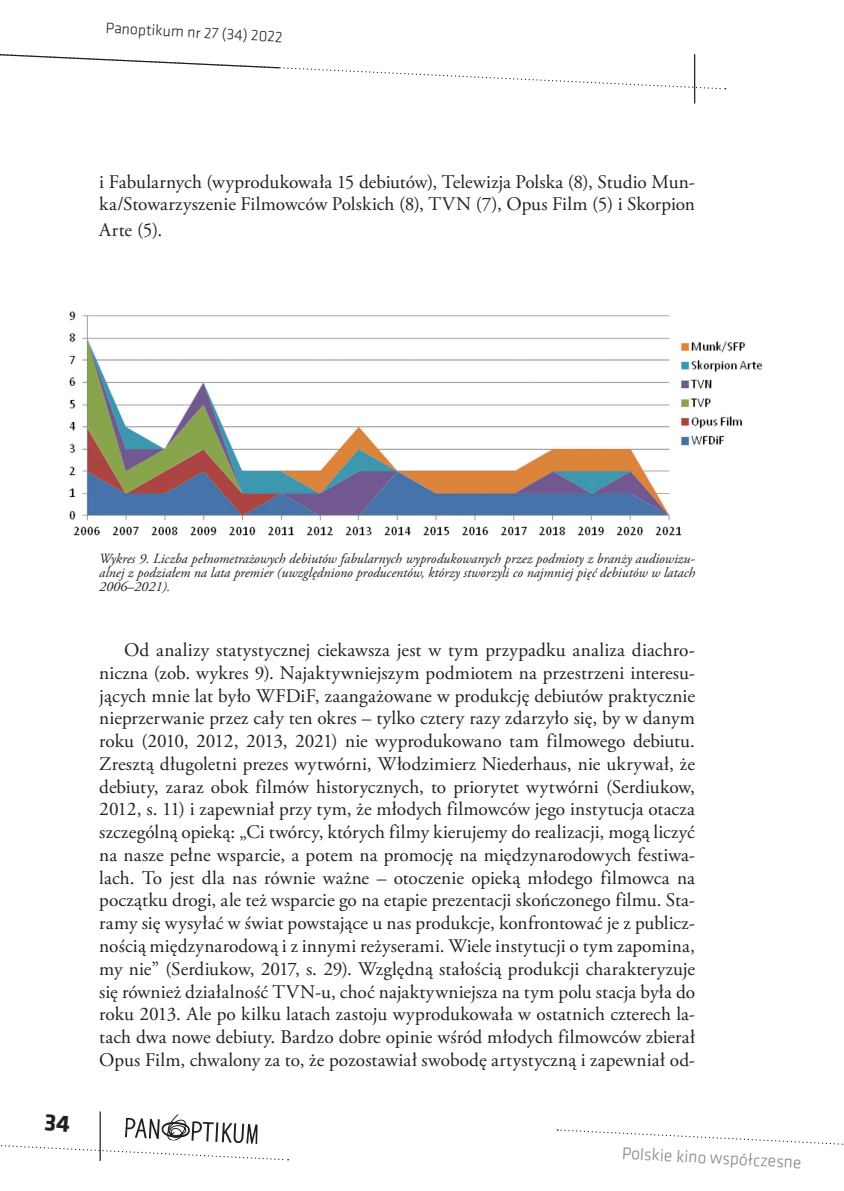
<style>
.page{position:relative;width:844px;height:1191px;background:#fff}
.page>*{position:absolute;margin:0;border:0;box-sizing:border-box;transform-origin:0 0}
.t1{font:19.25px/22.8px "Adobe Garamond Pro";letter-spacing:.005em;color:#231f20}
.t2{font:300 17.5px "Klavika";color:#808285}
.t3{font:300 15.75px "Klavika";color:#231f20}
.t4{font:italic 14px/14px "Adobe Garamond Pro";color:#231f20;text-align:justify}
</style>
<div class="page">
<svg style="left:0;top:54px;width:725px;height:36px"></svg>
<hr style="left:693px;top:54px;width:2px;height:49px;background:#231f20">
<svg style="left:557px;top:1129px;width:287px;height:16px"></svg>
<hr style="left:99px;top:1111px;width:2px;height:49px;background:#231f20">
<img style="left:69px;top:311px;width:692px;height:225px">
<svg style="left:0;top:1113px;width:288px;height:48px"></svg>
<p class="t3" style="left:106px;top:19px;width:179px;rotate:3deg">Panoptikum nr 27 (34) 2022</p>
<p class="t1" style="left:99px;top:171px;width:597px">i Fabularnych (wyprodukowała 15 debiutów), Telewizja Polska (8), Studio Mun&shy;ka/Stowarzyszenie Filmowców Polskich (8), TVN (7), Opus Film (5) i Skorpion</p>
<p class="t1" style="left:99px;top:219px;width:64px">Arte (5).</p>
<p class="t4" style="left:99px;top:551px;width:597px">Wykres 9. Liczba pełnometrażowych debiutów fabularnych wyprodukowanych przez podmioty z branży audiowizu&shy;alnej z podziałem na lata premier (uwzględniono producentów, którzy stworzyli co najmniej pięć debiutów w latach 2006–2021).</p>
<p class="t1" style="left:99px;top:639px;width:597px;text-align:justify;text-indent:25px">Od analizy statystycznej ciekawsza jest w tym przypadku analiza diachro&shy;niczna (zob. wykres 9). Najaktywniejszym podmiotem na przestrzeni interesu&shy;jących mnie lat było WFDiF, zaangażowane w produkcję debiutów praktycznie nieprzerwanie przez cały ten okres – tylko cztery razy zdarzyło się, by w danym roku (2010, 2012, 2013, 2021) nie wyprodukowano tam filmowego debiutu.<br>Zresztą długoletni prezes wytwórni, Włodzimierz Niederhaus, nie ukrywał, że debiuty, zaraz obok filmów historycznych, to priorytet wytwórni (Serdiukow, 2012, s. 11) i zapewniał przy tym, że młodych filmowców jego instytucja otacza szczególną opieką: „Ci twórcy, których filmy kierujemy do realizacji, mogą liczyć na nasze pełne wsparcie, a potem na promocję na międzynarodowych festiwa&shy;lach. To jest dla nas równie ważne – otoczenie opieką młodego filmowca na początku drogi, ale też wsparcie go na etapie prezentacji skończonego filmu. Sta&shy;ramy się wysyłać w świat powstające u nas produkcje, konfrontować je z publicz&shy;nością międzynarodową i z innymi reżyserami. Wiele instytucji o tym zapomina, my nie” (Serdiukow, 2017, s. 29). Względną stałością produkcji charakteryzuje się również działalność TVN-u, choć najaktywniejsza na tym polu stacja była do roku 2013. Ale po kilku latach zastoju wyprodukowała w ostatnich czterech la&shy;tach dwa nowe debiuty. Bardzo dobre opinie wśród młodych filmowców zbierał Opus Film, chwalony za to, że pozostawiał swobodę artystyczną i zapewniał od-</p>
<p class="t2" style="left:622px;top:1143px;width:181px;rotate:3deg">Polskie kino współczesne</p>
</div>
